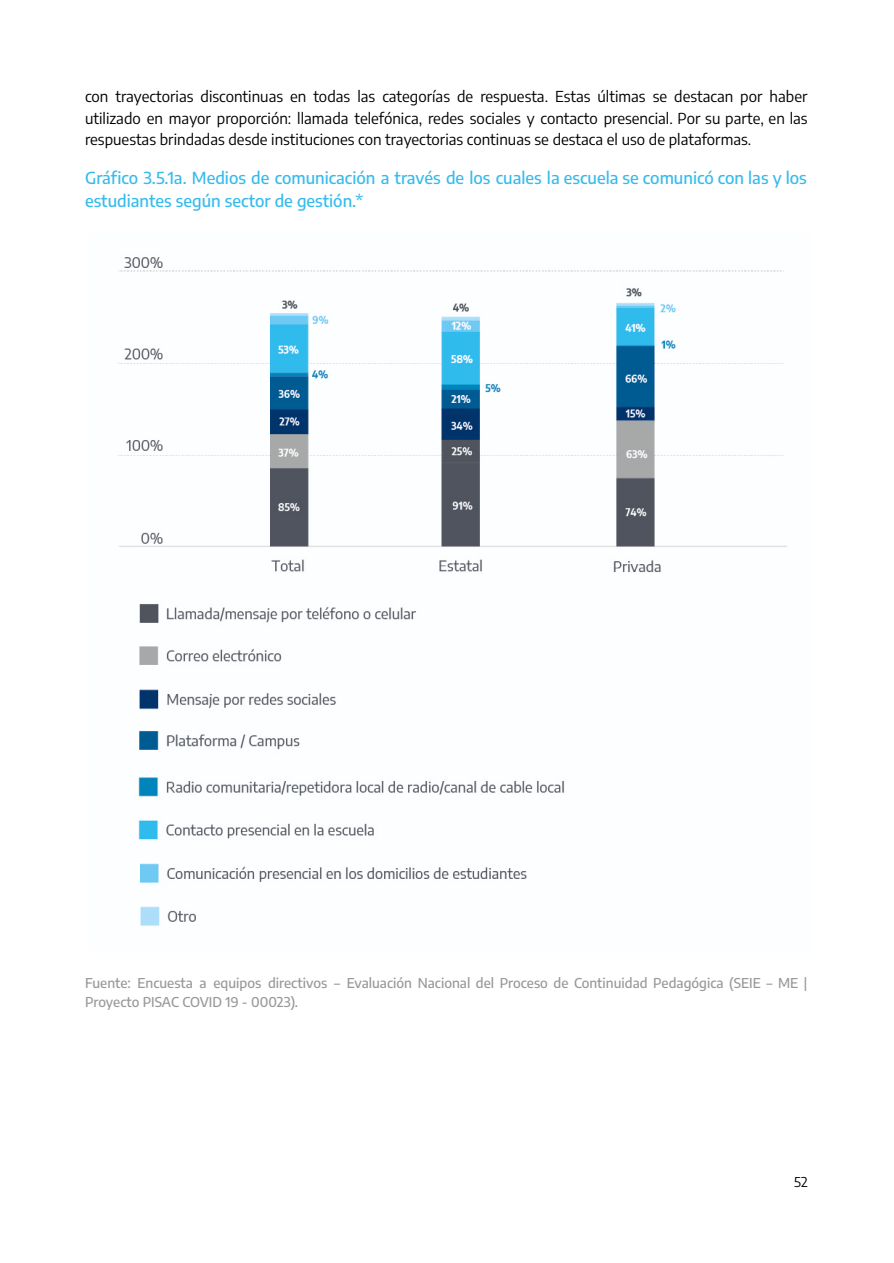
<style>
.page{position:relative;width:894px;height:1263px;background:#fff}
.page>*{position:absolute;margin:0;border:0;box-sizing:border-box;transform-origin:0 0}
.t1{font:500 16.5px/23.7px "Encode Sans";color:#37bbed}
.t2{font:15px/21.6px "Encode Sans";color:#000;text-align:justify}
.t3{font:500 13.5px/19.4px "Encode Sans";color:#999}
.t4{font:13.5px "Encode Sans";color:#000}
</style>
<div class="page">
<img style="left:118px;top:257px;width:669px;height:669px">
<p class="t2" style="left:85px;top:85px;width:724px">con trayectorias discontinuas en todas las categorías de respuesta. Estas últimas se destacan por haber utilizado en mayor proporción: llamada telefónica, redes sociales y contacto presencial. Por su parte, en las respuestas brindadas desde instituciones con trayectorias continuas se destaca el uso de plataformas.</p>
<p class="t1" style="left:85px;top:165px;width:723px">Gráfico 3.5.1a. Medios de comunicación a través de los cuales la escuela se comunicó con las y los estudiantes según sector de gestión.*</p>
<p class="t3" style="left:85px;top:973px;width:724px">Fuente: Encuesta a equipos directivos – Evaluación Nacional del Proceso de Continuidad Pedagógica (SEIE – ME |<br>Proyecto PISAC COVID 19 - 00023).</p>
<p class="t4" style="left:794px;top:1173px;width:15px">52</p>
</div>
